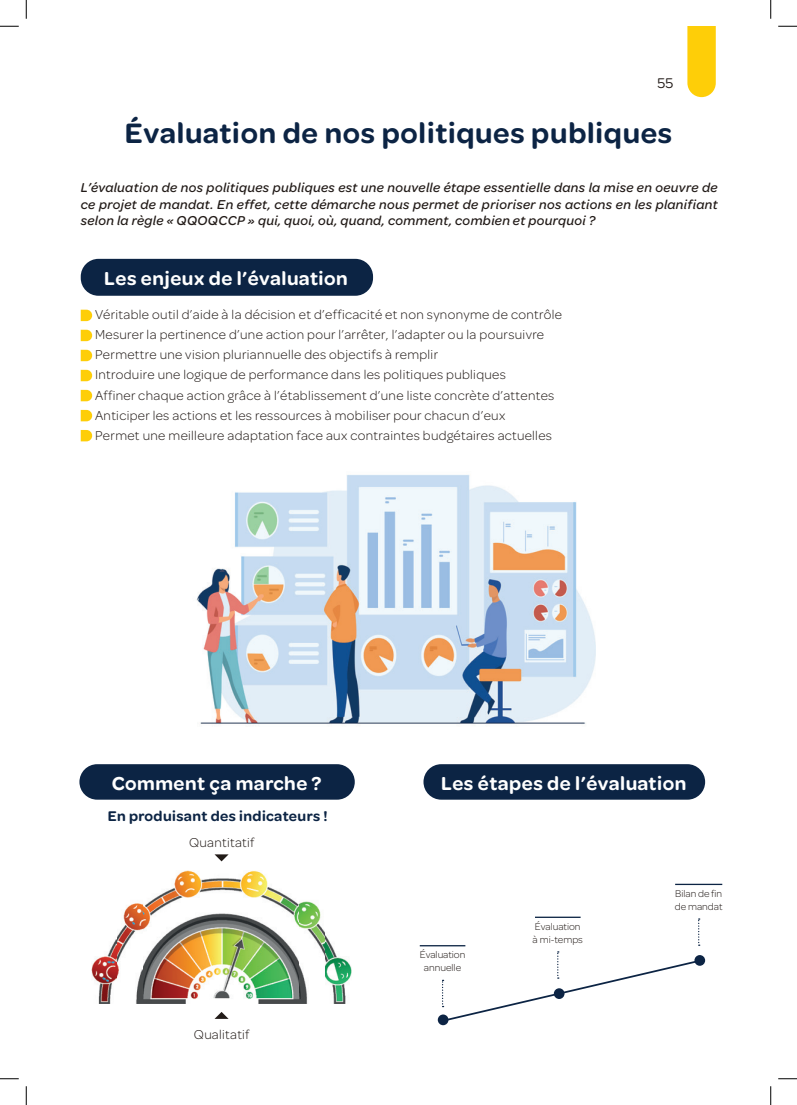
<style>
.page{position:relative;width:797px;height:1105px;background:#fff}
.page>*{position:absolute;margin:0;border:0;box-sizing:border-box;transform-origin:0 0}
.t1{font:600 30px "Omnes";letter-spacing:.025em;color:#0c2444}
.t2{font:600 20px "Omnes";letter-spacing:.025em;color:#fff}
.t3{font:600 15px "Omnes";letter-spacing:.025em;color:#0c2444}
.t4{font:15px "Omnes";color:#221b18}
.t5{font:300 13.75px/20px "Omnes";letter-spacing:.025em;color:#221b18}
.t6{font:italic 500 13.75px/16.5px "Omnes";letter-spacing:.025em;color:#221b18;text-align:justify}
.t7{font:300 10.5px/12.6px "Omnes";color:#221b18}
</style>
<div class="page">
<svg style="left:687px;top:26px;width:28px;height:71px;background:#fed015"></svg>
<div style="left:81px;top:259px;width:292px;height:37px;background:#0c2444;border-radius:18px"></div>
<svg style="left:81px;top:310px;width:11px;height:11px"></svg>
<svg style="left:81px;top:330px;width:11px;height:11px"></svg>
<svg style="left:81px;top:350px;width:11px;height:11px"></svg>
<svg style="left:81px;top:370px;width:11px;height:11px"></svg>
<svg style="left:81px;top:390px;width:11px;height:11px"></svg>
<svg style="left:81px;top:410px;width:11px;height:11px"></svg>
<svg style="left:81px;top:430px;width:11px;height:11px"></svg>
<div style="left:79px;top:764px;width:276px;height:36px;background:#0c2444;border-radius:18px"></div>
<div style="left:423px;top:764px;width:282px;height:36px;background:#0c2444;border-radius:18px"></div>
<img style="left:196px;top:475px;width:400px;height:249px">
<div style="left:438px;top:1014px;width:10px;height:11px;background:#0c2444;border-radius:50%"></div>
<hr style="left:420px;top:945px;width:45px;height:1px;background:#0c2444">
<hr style="left:535px;top:917px;width:45px;height:1px;background:#0c2444">
<hr style="left:675px;top:884px;width:47px;height:1px;background:#0c2444">
<svg style="left:441px;top:918px;width:263px;height:105px"></svg>
<svg style="left:214px;top:1012px;width:14px;height:7px"></svg>
<svg style="left:214px;top:854px;width:14px;height:7px"></svg>
<img style="left:143px;top:870px;width:156px;height:133px">
<img style="left:117px;top:903px;width:26px;height:100px">
<img style="left:299px;top:901px;width:26px;height:102px">
<img style="left:92px;top:939px;width:25px;height:64px">
<img style="left:325px;top:934px;width:26px;height:69px">
<svg style="left:0;top:25px;width:19px;height:2px"></svg>
<svg style="left:778px;top:25px;width:19px;height:2px"></svg>
<svg style="left:0;top:1078px;width:19px;height:1px"></svg>
<svg style="left:778px;top:1078px;width:19px;height:1px"></svg>
<svg style="left:25px;top:0;width:2px;height:19px"></svg>
<svg style="left:25px;top:1086px;width:2px;height:19px"></svg>
<svg style="left:770px;top:0;width:1px;height:19px"></svg>
<svg style="left:770px;top:1086px;width:1px;height:19px"></svg>
<p class="t4" style="left:657px;top:73px;width:17px">55</p>
<h1 class="t1" style="left:125px;top:113px;width:549px">Évaluation de nos politiques publiques</h1>
<p class="t6" style="left:81px;top:179px;width:638px">L’évaluation de nos politiques publiques est une nouvelle étape essentielle dans la mise en oeuvre de ce projet de mandat. En effet, cette démarche nous permet de prioriser nos actions en les planifiant selon la règle « QQOQCCP » qui, quoi, où, quand, comment, combien et pourquoi ?</p>
<h2 class="t2" style="left:104px;top:264px;width:245px">Les enjeux de l’évaluation</h2>
<p class="t5" style="left:95px;top:304px;width:468px">Véritable outil d’aide à la décision et d’efficacité et non synonyme de contrôle Mesurer la pertinence d’une action pour l’arrêter, l’adapter ou la poursuivre Permettre une vision pluriannuelle des objectifs à remplir<br>Introduire une logique de performance dans les politiques publiques<br>Affiner chaque action grâce à l’établissement d’une liste concrète d’attentes Anticiper les actions et les ressources à mobiliser pour chacun d’eux<br>Permet une meilleure adaptation face aux contraintes budgétaires actuelles</p>
<h2 class="t2" style="left:112px;top:770px;width:211px">Comment ça marche ?</h2>
<h2 class="t2" style="left:441px;top:770px;width:246px">Les étapes de l’évaluation</h2>
<p class="t3" style="left:108px;top:805px;width:221px">En produisant des indicateurs !</p>
<p class="t5" style="left:189px;top:832px;width:67px">Quantitatif</p>
<p class="t5" style="left:194px;top:1023px;width:57px">Qualitatif</p>
<p class="t7" style="left:420px;top:948px;width:47px;text-align:center">Évaluation annuelle</p>
<p class="t7" style="left:532px;top:920px;width:52px">Évaluation à mi-temps</p>
<p class="t7" style="left:675px;top:887px;width:49px">Bilan de fin de mandat</p>
</div>
